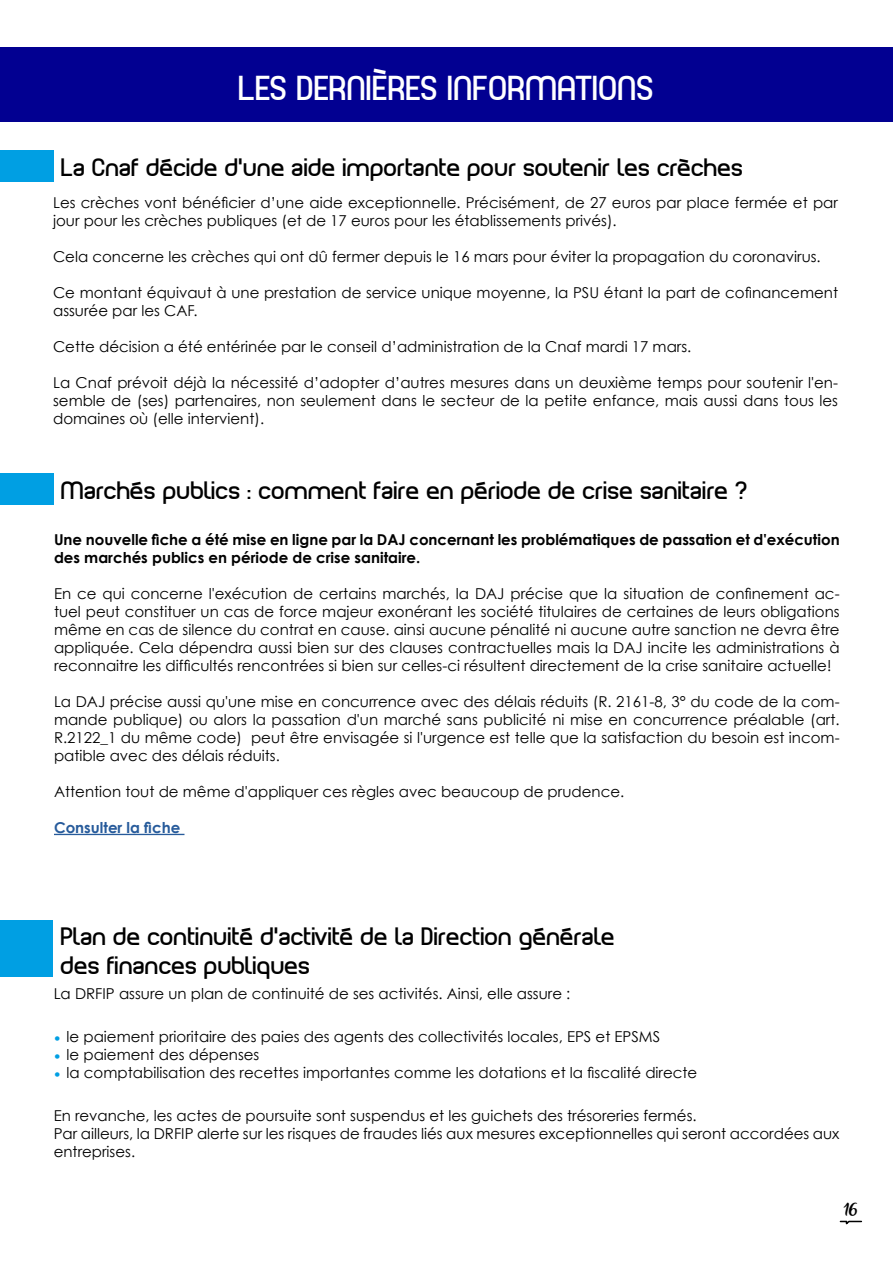
<style>
.page{position:relative;width:893px;height:1263px;background:#fff}
.page>*{position:absolute;margin:0;border:0;box-sizing:border-box;transform-origin:0 0}
.t1{font:33px "Planet Estyle";color:#fff}
.t2{font:24px/28.8px "Planet Estyle";color:#000}
.t3{font:15px/18px "Century Gothic";color:#000}
.t4{font:700 15px/18px "Century Gothic";color:#000}
.t5{font:700 15px "Century Gothic";color:#275b9b}
.t6{font:15px/18px "Century Gothic";color:#009fe3;text-align:justify}
.t7{font:12px "Amarillo";color:#000}
</style>
<div class="page">
<svg style="left:839px;top:1220px;width:24px;height:5px"></svg>
<div style="left:0;top:48px;width:893px;height:74px;background:#020091"></div>
<div style="left:0;top:150px;width:53px;height:32px;background:#009fe3"></div>
<hr style="left:54px;top:834px;width:130px;height:1px;background:#275b9b">
<div style="left:0;top:473px;width:53px;height:32px;background:#009fe3"></div>
<div style="left:0;top:919px;width:53px;height:57px;background:#009fe3"></div>
<h1 class="t1" style="left:239px;top:67px;width:417px">LES DERNIÈRES INFORMATIONS</h1>
<h2 class="t2" style="left:61px;top:153px;width:684px">La Cnaf décide d’une aide importante pour soutenir les crèches</h2>
<p class="t3" style="left:53px;top:193px;width:786px">Les crèches vont bénéficier d’une aide exceptionnelle. Précisément, de 27 euros par place fermée et par jour pour les crèches publiques (et de 17 euros pour les établissements privés).</p>
<p class="t3" style="left:53px;top:247px;width:769px">Cela concerne les crèches qui ont dû fermer depuis le 16 mars pour éviter la propagation du coronavirus.</p>
<p class="t3" style="left:53px;top:283px;width:786px">Ce montant équivaut à une prestation de service unique moyenne, la PSU étant la part de cofinancement assurée par les CAF.</p>
<p class="t3" style="left:53px;top:337px;width:640px">Cette décision a été entérinée par le conseil d’administration de la Cnaf mardi 17 mars.</p>
<p class="t3" style="left:53px;top:373px;width:786px;text-align:justify">La Cnaf prévoit déjà la nécessité d’adopter d’autres mesures dans un deuxième temps pour soutenir l'en&shy;semble de (ses) partenaires, non seulement dans le secteur de la petite enfance, mais aussi dans tous les domaines où (elle intervient).</p>
<h2 class="t2" style="left:61px;top:476px;width:688px">Marchés publics : comment faire en période de crise sanitaire ?</h2>
<p class="t4" style="left:54px;top:530px;width:787px">Une nouvelle fiche a été mise en ligne par la DAJ concernant les problématiques de passation et d'exécution des marchés publics en période de crise sanitaire.</p>
<p class="t3" style="left:54px;top:584px;width:787px;text-align:justify">En ce qui concerne l'exécution de certains marchés, la DAJ précise que la situation de confinement ac&shy;tuel peut constituer un cas de force majeur exonérant les société titulaires de certaines de leurs obligations même en cas de silence du contrat en cause. ainsi aucune pénalité ni aucune autre sanction ne devra être appliquée. Cela dépendra aussi bien sur des clauses contractuelles mais la DAJ incite les administrations à reconnaitre les difficultés rencontrées si bien sur celles-ci résultent directement de la crise sanitaire actuelle!</p>
<p class="t3" style="left:54px;top:692px;width:787px;text-align:justify">La DAJ précise aussi qu'une mise en concurrence avec des délais réduits (R. 2161-8, 3° du code de la com&shy;mande publique) ou alors la passation d'un marché sans publicité ni mise en concurrence préalable (art.<br>R.2122_1 du même code) peut être envisagée si l'urgence est telle que la satisfaction du besoin est incom&shy;patible avec des délais réduits.</p>
<p class="t3" style="left:54px;top:782px;width:572px">Attention tout de même d'appliquer ces règles avec beaucoup de prudence.</p>
<p class="t5" style="left:54px;top:818px;width:128px">Consulter la fiche</p>
<h2 class="t2" style="left:61px;top:922px;width:556px">Plan de continuité d’activité de la Direction générale des finances publiques</h2>
<p class="t3" style="left:54px;top:985px;width:518px">La DRFIP assure un plan de continuité de ses activités. Ainsi, elle assure :</p>
<p class="t3" style="left:67px;top:1027px;width:632px">le paiement prioritaire des paies des agents des collectivités locales, EPS et EPSMS<br>le paiement des dépenses<br>la comptabilisation des recettes importantes comme les dotations et la fiscalité directe</p>
<p class="t6" style="left:53px;top:1029px;width:11px">• • •</p>
<p class="t3" style="left:54px;top:1107px;width:787px">En revanche, les actes de poursuite sont suspendus et les guichets des trésoreries fermés.<br>Par ailleurs, la DRFIP alerte sur les risques de fraudes liés aux mesures exceptionnelles qui seront accordées aux entreprises.</p>
<p class="t7" style="left:843px;top:1205px;width:16px">16</p>
</div>
